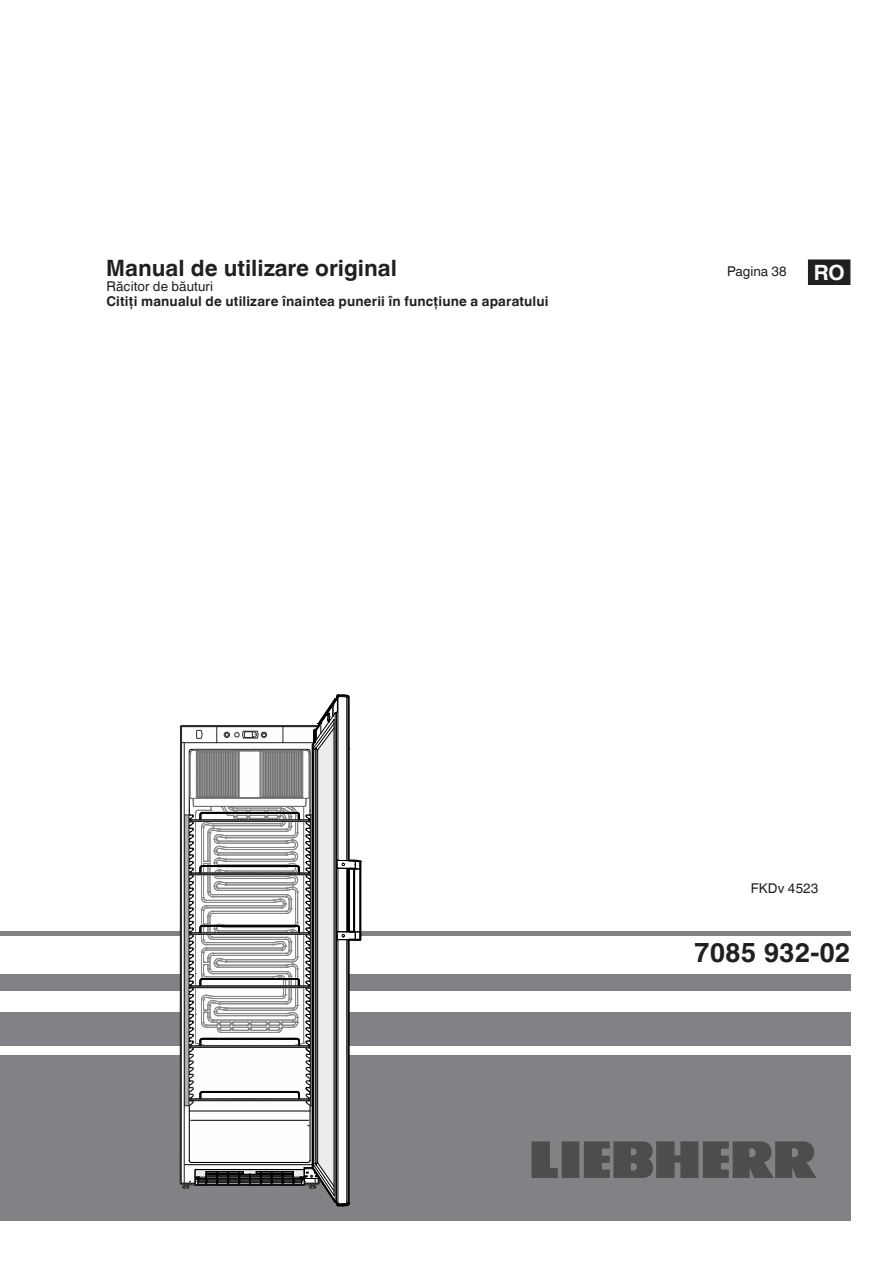
<style>
.page{position:relative;width:893px;height:1263px;background:#fff}
.page>*{position:absolute;margin:0;border:0;box-sizing:border-box;transform-origin:0 0}
.t1{font:700 27px "Helvetica Linotype";color:#231f20}
.t2{font:700 22.5px "Helvetica Linotype";color:#231f20}
.t3{font:700 21px "Helvetica Linotype";color:#fff}
.Text_L{font:700 13.5px "Helvetica Linotype";letter-spacing:.01em;color:#231f20}
.Text_L-2{font:13.5px "Helvetica Linotype";letter-spacing:.005em;color:#231f20}
</style>
<div class="page">
<div style="left:0;top:1054px;width:850px;height:166px;background:#808285"></div>
<div style="left:0;top:1012px;width:850px;height:34px;background:#808285"></div>
<div style="left:0;top:974px;width:850px;height:17px;background:#808285"></div>
<hr style="left:0;top:931px;width:850px;height:4px;background:#808285">
<svg style="left:532px;top:1141px;width:284px;height:37px"></svg>
<hr style="left:181px;top:742px;width:138px;height:1px;background:#2b2a29">
<svg style="left:182px;top:694px;width:179px;height:512px"></svg>
<div style="left:809px;top:260px;width:41px;height:24px;background:#231f20"></div>
<div style="left:808px;top:259px;width:42px;height:26px;border:2px solid #231f20"></div>
<p class="t2" style="left:106px;top:255px;width:292px">Manual de utilizare original</p>
<p class="Text_L-2" style="left:727px;top:263px;width:61px">Pagina 38</p>
<p class="t3" style="left:814px;top:260px;width:32px">RO</p>
<p class="Text_L-2" style="left:106px;top:278px;width:108px">Răcitor de băuturi</p>
<p class="Text_L" style="left:106px;top:293px;width:444px">Citiţi manualul de utilizare înaintea punerii în funcţiune a aparatului</p>
<p class="Text_L-2" style="left:751px;top:880px;width:69px">FKDv 4523</p>
<p class="t1" style="left:694px;top:936px;width:158px">7085 932-02</p>
</div>
